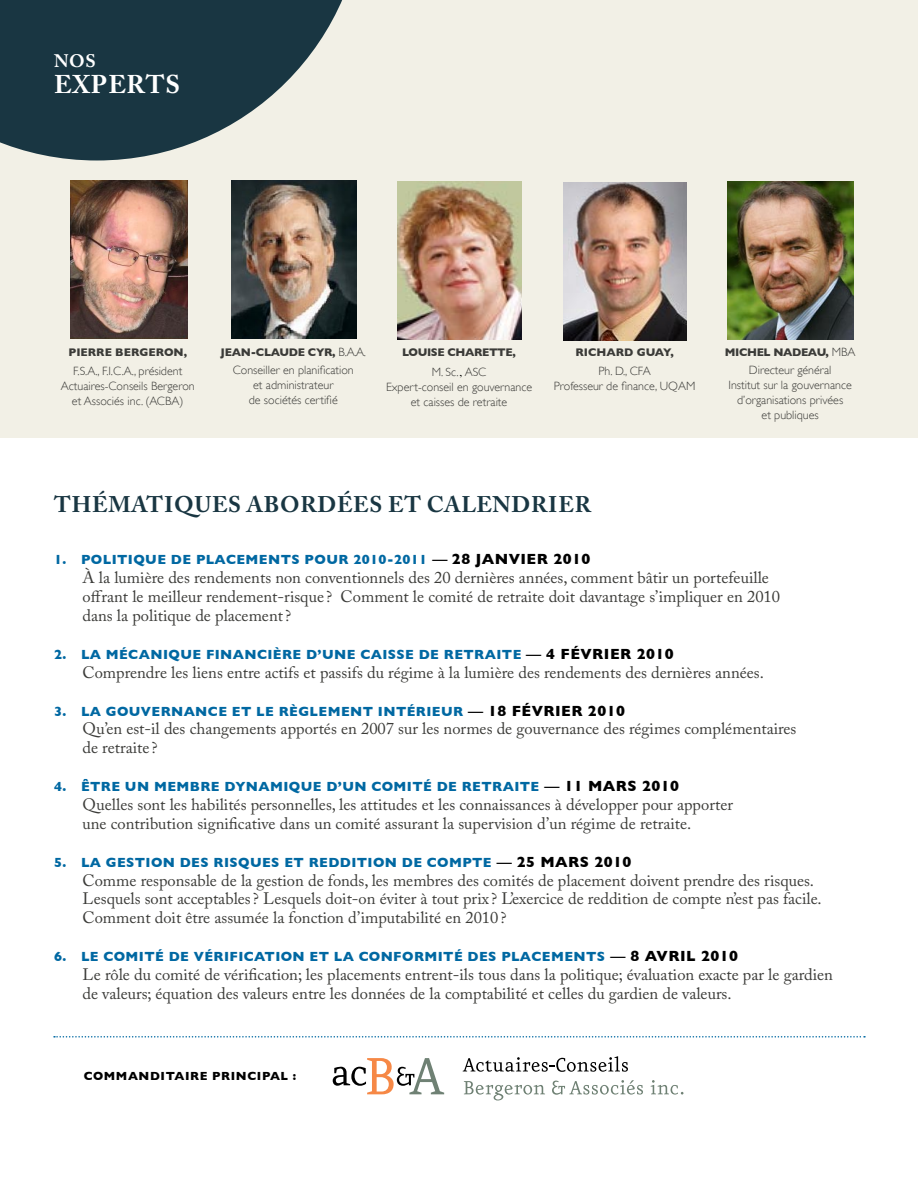
<style>
.page{position:relative;width:918px;height:1188px;background:#fff}
.page>*{position:absolute;margin:0;border:0;box-sizing:border-box;transform-origin:0 0}
.t1{font:700 25.5px "Adobe Caslon Pro";letter-spacing:.025em;color:#fff}
.t2{font:700 22.5px "Adobe Caslon Pro";letter-spacing:.035em;color:#193642}
.t3{font:700 18px "Adobe Caslon Pro";color:#fff}
.t4{font:16.5px/18.9px "Adobe Caslon Pro";color:#3b3b38}
.t5{font:700 13.5px "Gill Sans";letter-spacing:.03em;color:#0068a2}
.t6{font:300 12px/15px "Gill Sans";color:#3b3b38;text-align:center}
.t7{font:700 12px "Gill Sans";color:#000}
.t8{font:700 11.25px "Gill Sans";letter-spacing:-.03em;color:#3b3b38}
.t9{font:700 11.25px "Gill Sans";color:#3b3b38}
.s1{font-weight:300;font-size:12px}
.s2{font-family:"Times";font-weight:400;color:#000}
.s3{font-weight:400;font-size:15px;color:#000}
.s4{font-size:15px;color:#000}
</style>
<div class="page">
<div style="left:0;top:0;width:918px;height:437px;background:#f2f0e6"></div>
<svg style="left:0;top:0;width:342px;height:160px;fill:#193642"></svg>
<img style="left:563px;top:182px;width:124px;height:158px">
<img style="left:232px;top:181px;width:124px;height:157px">
<img style="left:728px;top:181px;width:125px;height:158px">
<img style="left:397px;top:181px;width:125px;height:158px">
<img style="left:70px;top:180px;width:117px;height:158px">
<svg style="left:54px;top:1036px;width:811px;height:2px"></svg>
<svg style="left:463px;top:1056px;width:165px;height:16px"></svg>
<svg style="left:464px;top:1081px;width:81px;height:19px"></svg>
<svg style="left:552px;top:1080px;width:91px;height:15px"></svg>
<svg style="left:651px;top:1080px;width:32px;height:15px"></svg>
<svg style="left:333px;top:1058px;width:111px;height:36px"></svg>
<p class="t3" style="left:54px;top:50px;width:43px">NO S</p>
<h1 class="t1" style="left:54px;top:69px;width:127px">EXPERTS</h1>
<p class="t9" style="left:68px;top:346px;width:120px">PIERRE BERGERON,</p>
<p class="t6" style="left:61px;top:364px;width:135px">F.S.A., F.I .C.A., président<br>Actuaires-Conseils Bergeron et Associés inc. (ACBA)</p>
<p class="t8" style="left:221px;top:346px;width:147px">JEAN-CLAUDE CYR, <span class="s1">B.A.A.</span></p>
<p class="t6" style="left:233px;top:363px;width:123px">Conseiller en planification et administrateur<br>de sociétés certifié</p>
<p class="t8" style="left:402px;top:346px;width:115px">LOUISE CHARETTE,</p>
<p class="t6" style="left:432px;top:364px;width:42px">M. Sc.<span class="s2">,</span> ASC</p>
<p class="t6" style="left:386px;top:379px;width:148px">Expert-conseil en gouvernance</p>
<p class="t6" style="left:411px;top:394px;width:98px">et caisses de retraite</p>
<p class="t9" style="left:575px;top:346px;width:100px">RICHARD GUAY,</p>
<p class="t6" style="left:554px;top:364px;width:143px;text-align:left;text-indent:45px">Ph. D., CFA<br>Professeur de finance, UQAM</p>
<p class="t8" style="left:725px;top:346px;width:132px">M ICHEL NADEAU, <span class="s1">MBA</span></p>
<p class="t6" style="left:729px;top:363px;width:125px">Directeur général<br>Institut sur la gouvernance d’organisations privées<br>et publiques</p>
<h2 class="t2" style="left:54px;top:491px;width:539px">THÉMATIQUES ABO RDÉES ET CALENDRIER</h2>
<p class="t5" style="left:54px;top:552px;width:538px">1. POLITIQUE DE PLACEMENTS POUR 2010-2011 <span class="s3">—</span> <span class="s4">28 JANVIER 2010</span></p>
<p class="t4" style="left:82px;top:568px;width:699px">À la lumière des rendements non conventionnels des 20 dernières années, comment bâtir un portefeuille offrant le meilleur rendement-risque ? Comment le comité de retraite doit davantage s’impliquer en 2010 dans la politique de placement?</p>
<p class="t5" style="left:54px;top:646px;width:621px">2. LA MÉCANIQUE FINANCIÈRE D’UNE CAISSE DE RETRAITE <span class="s3">—</span> <span class="s4">4 FÉVRIER 2010</span></p>
<p class="t4" style="left:82px;top:663px;width:683px">Comprendre les liens entre actifs et passifs du régime à la lumière des rendements des dernières années.</p>
<p class="t5" style="left:54px;top:703px;width:572px">3. LA GOUVERNANCE ET LE RÈGLEMENT INTÉRIEUR <span class="s3">—</span> <span class="s4">18 FÉVRIER 2010</span></p>
<p class="t4" style="left:82px;top:719px;width:716px">Qu’en est-il des changements apportés en 2007 sur les normes de gouvernance des régimes complémentaires de retraite ?</p>
<p class="t5" style="left:54px;top:779px;width:627px">4. ÊTRE UN MEMBRE DYNAMIQUE D’UN COMITÉ DE RETRAITE <span class="s3">—</span> <span class="s4">11 MARS 2010</span></p>
<p class="t4" style="left:82px;top:795px;width:652px">Quelles sont les habilités personnelles, les attitudes et les connaissances à développer pour apporter une contribution significative dans un comité assurant la supervision d’un régime de retraite.</p>
<p class="t5" style="left:54px;top:854px;width:579px">5. LA GESTION DES RISQUES ET REDDITION DE COMPTE <span class="s3">—</span> <span class="s4">25 MARS 2010</span></p>
<p class="t4" style="left:82px;top:870px;width:741px">Comme responsable de la gestion de fonds, les membres des comités de placement doivent prendre des risques.<br>Lesquels sont acceptables? Lesquels doit-on éviter à tout prix ? L’exercice de reddition de compte n’est pas facile.<br>Comment doit être assumée la fonction d’imputabilité en 2010?</p>
<p class="t5" style="left:54px;top:949px;width:686px">6. LE COMITÉ DE VÉRIFICATION ET LA CONFORMITÉ DES PLACEMENTS <span class="s3">—</span> <span class="s4">8 AVRIL 2010</span></p>
<p class="t4" style="left:82px;top:965px;width:752px">Le rôle du comité de vérification; les placements entrent-ils tous dans la politique; évaluation exacte par le gardien de valeurs; équation des valeurs entre les données de la comptabilité et celles du gardien de valeurs.</p>
<p class="t7" style="left:84px;top:1069px;width:11px">COMMANDITAIRE</p>
<p class="t7" style="left:212px;top:1069px;width:18px">PRINCI</p>
<p class="t7" style="left:262px;top:1069px;width:36px">PAL :</p>
</div>
